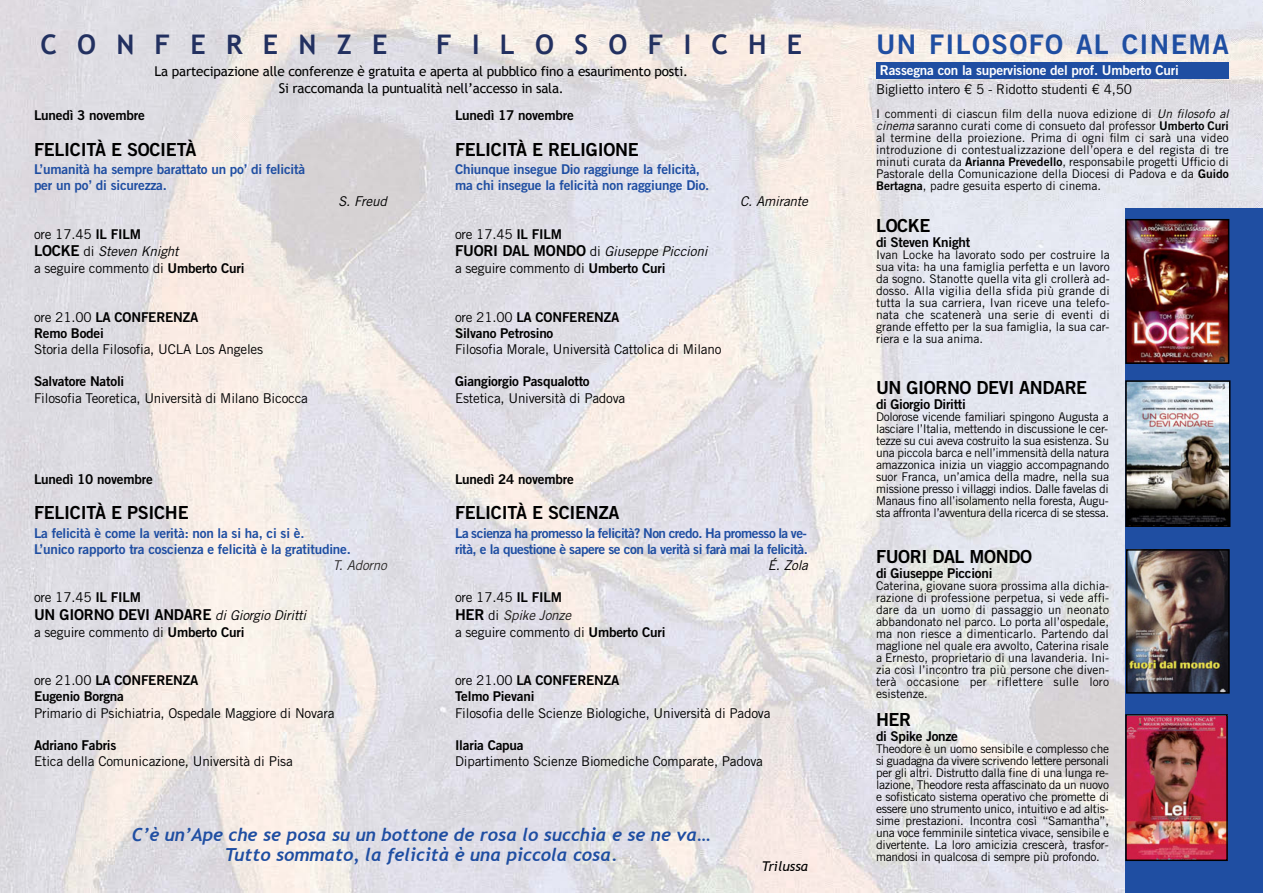
<style>
.page{position:relative;width:1263px;height:893px;background:#fff}
.page>*{position:absolute;margin:0;border:0;box-sizing:border-box;transform-origin:0 0}
.t1{font:700 27px "Trebuchet MS";letter-spacing:.75em;color:#223060}
.t2{font:27px "Trade Gothic LT Std Bd 2";letter-spacing:.05em;color:#1f4ea2}
.t3{font:18px "Trade Gothic LT Std Bd 2";letter-spacing:-.015em;color:#000}
.t4{font:italic 700 18px/19.5px "Trebuchet";color:#1f4ea2;text-align:center}
.t5{font:15px "Trade Gothic LT Std Bd 2";letter-spacing:-.015em;color:#000}
.t6{font:13.5px/17.1px "Trade Gothic LT Std";letter-spacing:-.015em;color:#000}
.t7{font:13.5px/16.2px "Trade Gothic LT Std Bd 2";letter-spacing:-.015em;color:#000}
.t8{font:13.5px/16.2px "Trade Gothic LT Std Bd 2";letter-spacing:-.015em;color:#1f4ea2}
.t9{font:13.5px/16.2px "Trebuchet MS";letter-spacing:-.015em;color:#000;text-align:center}
.t10{font:13.5px/16.2px "Trade Gothic LT Std Bd 2";letter-spacing:-.035em;color:#1f4ea2}
.t11{font:13.5px "Trade Gothic LT Std Bd 2";letter-spacing:-.015em;color:#fff}
.t12{font:italic 13.5px "Trade Gothic LT Std";letter-spacing:-.015em;color:#000}
.t13{font:italic 13.5px "Trade Gothic LT Std";letter-spacing:-.015em;color:#2d2b2a}
.t14{font:italic 13.5px "Trebuchet MS";color:#000}
.t15{font:12px/12px "Trade Gothic LT Std";color:#000;text-align:justify}
.s1{font-family:"Trade Gothic LT Std Bd 2"}
.s2{font-family:"Trade Gothic LT Std Bd 2";font-size:15px}
.s3{font-style:italic}
.s4{font-family:"Trade Gothic LT Std"}
.s5{font-family:"Trade Gothic LT Std";font-style:italic;font-size:13.5px}
.s6{font-style:italic;color:#1b1817}
</style>
<div class="page">
<img style="left:0;top:0;width:1263px;height:893px">
<div style="left:1125px;top:208px;width:138px;height:685px;background:#1f4ea2"></div>
<img style="left:1128px;top:222px;width:98px;height:139px">
<div style="left:1125px;top:219px;width:104px;height:145px;border:2px solid #000"></div>
<img style="left:1128px;top:383px;width:99px;height:141px">
<div style="left:1125px;top:380px;width:105px;height:147px;border:2px solid #000"></div>
<img style="left:1129px;top:552px;width:98px;height:139px">
<div style="left:1126px;top:549px;width:104px;height:145px;border:2px solid #000"></div>
<img style="left:1128px;top:717px;width:97px;height:141px">
<div style="left:1125px;top:714px;width:103px;height:147px;border:2px solid #000"></div>
<div style="left:876px;top:63px;width:353px;height:16px;background:#1f4ea2"></div>
<h1 class="t1" style="left:40px;top:29px;width:349px">CONFERENZE</h1>
<h1 class="t1" style="left:436px;top:29px;width:368px">FILOSOFICHE</h1>
<p class="t9" style="left:155px;top:63px;width:535px">La partecipazione alle conferenze è gratuita e aperta al pubblico fino a esaurimento posti.<br>Si raccomanda la puntualità nell’accesso in sala.</p>
<p class="t7" style="left:34px;top:108px;width:112px">Lunedì 3 novembre</p>
<h2 class="t3" style="left:34px;top:143px;width:164px">FELICITÀ E SOCIETÀ</h2>
<p class="t8" style="left:34px;top:162px;width:273px">L’umanità ha sempre barattato un po’ di felicità per un po’ di sicurezza.</p>
<p class="t6" style="left:34px;top:227px;width:212px">ore 17.45 <span class="s1">IL FILM<br></span><span class="s2">LOCKE</span> di <span class="s3">Steven Knight<br></span>a seguire commento di <span class="s1">Umberto Curi</span></p>
<p class="t7" style="left:34px;top:310px;width:166px"><span class="s4">ore 21.00</span> LA CONFERENZA<br>Remo Bodei</p>
<p class="t6" style="left:34px;top:342px;width:231px">Storia della Filosofia, UCLA Los Angeles</p>
<p class="t7" style="left:34px;top:375px;width:92px">Salvatore Natoli</p>
<p class="t6" style="left:34px;top:390px;width:276px">Filosofia Teoretica, Università di Milano Bicocca</p>
<p class="t12" style="left:338px;top:197px;width:50px">S. Freud</p>
<p class="t7" style="left:34px;top:472px;width:120px">Lunedì 10 novembre</p>
<h2 class="t3" style="left:34px;top:506px;width:156px">FELICITÀ E PSICHE</h2>
<p class="t8" style="left:34px;top:526px;width:318px">La felicità è come la verità: non la si ha, ci si è.<br>L’unico rapporto tra coscienza e felicità è la gratitudine.</p>
<p class="t13" style="left:333px;top:560px;width:56px">T. Adorno</p>
<p class="t6" style="left:34px;top:590px;width:108px">ore 17.45 <span class="s1">IL FILM</span></p>
<p class="t5" style="left:34px;top:609px;width:274px">UN GIORNO DEVI ANDARE <span class="s5">di Giorgio Diritti</span></p>
<p class="t6" style="left:34px;top:624px;width:212px">a seguire commento di <span class="s1">Umberto Curi</span></p>
<p class="t7" style="left:34px;top:674px;width:166px"><span class="s4">ore 21.00</span> LA CONFERENZA<br>Eugenio Borgna</p>
<p class="t6" style="left:34px;top:705px;width:302px">Primario di Psichiatria, Ospedale Maggiore di Novara</p>
<p class="t7" style="left:34px;top:738px;width:84px">Adriano Fabris</p>
<p class="t6" style="left:34px;top:754px;width:260px">Etica della Comunicazione, Università di Pisa</p>
<p class="t7" style="left:455px;top:108px;width:120px">Lunedì 17 novembre</p>
<h2 class="t3" style="left:455px;top:143px;width:185px">FELICITÀ E RELIGIONE</h2>
<p class="t8" style="left:455px;top:162px;width:256px">Chiunque insegue Dio raggiunge la felicità, ma chi insegue la felicità non raggiunge Dio.</p>
<p class="t6" style="left:455px;top:227px;width:254px">ore 17.45 <span class="s1">IL FILM<br></span><span class="s2">FUORI DAL MONDO</span> di <span class="s3">Giuseppe Piccioni </span>a seguire commento di <span class="s1">Umberto Curi</span></p>
<p class="t7" style="left:455px;top:310px;width:166px"><span class="s4">ore 21.00</span> LA CONFERENZA<br>Silvano Petrosino</p>
<p class="t6" style="left:455px;top:342px;width:268px">Filosofia Morale, Università Cattolica di Milano</p>
<p class="t7" style="left:455px;top:375px;width:136px">Giangiorgio Pasqualotto</p>
<p class="t6" style="left:455px;top:390px;width:172px">Estetica, Università di Padova</p>
<p class="t12" style="left:740px;top:197px;width:69px">C. Amirante</p>
<p class="t7" style="left:455px;top:472px;width:120px">Lunedì 24 novembre</p>
<h2 class="t3" style="left:455px;top:506px;width:166px">FELICITÀ E SCIENZA</h2>
<p class="t10" style="left:455px;top:526px;width:354px">La scienza ha promesso la felicità? Non credo. Ha promesso la ve&shy;rità, e la questione è sapere se con la verità si farà mai la felicità.</p>
<p class="t12" style="left:768px;top:560px;width:42px">É. Zola</p>
<p class="t6" style="left:455px;top:590px;width:212px">ore 17.45 <span class="s1">IL FILM<br></span><span class="s2">HER</span> di <span class="s6">Spike Jonze<br></span>a seguire commento di <span class="s1">Umberto Curi</span></p>
<p class="t7" style="left:455px;top:674px;width:166px"><span class="s4">ore 21.00</span> LA CONFERENZA<br>Telmo Pievani</p>
<p class="t6" style="left:455px;top:705px;width:317px">Filosofia delle Scienze Biologiche, Università di Padova</p>
<p class="t7" style="left:455px;top:738px;width:70px">Ilaria Capua</p>
<p class="t6" style="left:455px;top:754px;width:309px">Dipartimento Scienze Biomediche Comparate, Padova</p>
<h2 class="t4" style="left:132px;top:825px;width:580px">C’è un’Ape che se posa su un bottone de rosa lo succhia e se ne va…<br>Tutto sommato, la felicità è una piccola cosa.</h2>
<p class="t14" style="left:762px;top:859px;width:48px">Trilussa</p>
<h1 class="t2" style="left:876px;top:34px;width:354px">UN FILOSOFO AL CINEMA</h1>
<p class="t11" style="left:880px;top:65px;width:300px">Rassegna con la supervisione del prof. Umberto Curi</p>
<p class="t6" style="left:876px;top:82px;width:257px">Biglietto intero € 5 - Ridotto studenti € 4,50</p>
<p class="t15" style="left:876px;top:109px;width:354px">I commenti di ciascun film della nuova edizione di <span class="s3">Un filosofo al cinema</span> saranno curati come di consueto dal professor <span class="s1">Umberto Curi </span>al termine della proiezione. Prima di ogni film ci sarà una video introduzione di contestualizzazione dell’opera e del regista di tre minuti curata da <span class="s1">Arianna Prevedello</span>, responsabile progetti Ufficio di Pastorale della Comunicazione della Diocesi di Padova e da <span class="s1">Guido Bertagna</span>, padre gesuita esperto di cinema.</p>
<h2 class="t3" style="left:876px;top:219px;width:56px">LOCKE</h2>
<p class="t7" style="left:876px;top:235px;width:96px">di Steven Knight</p>
<p class="t15" style="left:876px;top:250px;width:235px">Ivan Locke ha lavorato sodo per costruire la sua vita: ha una famiglia perfetta e un lavoro da sogno. Stanotte quella vita gli crollerà ad&shy;dosso. Alla vigilia della sfida più grande di tutta la sua carriera, Ivan riceve una telefo&shy;nata che scatenerà una serie di eventi di grande effetto per la sua famiglia, la sua car&shy;riera e la sua anima.</p>
<h2 class="t3" style="left:876px;top:381px;width:213px">UN GIORNO DEVI ANDARE</h2>
<p class="t7" style="left:876px;top:397px;width:91px">di Giorgio Diritti</p>
<p class="t15" style="left:876px;top:412px;width:235px">Dolorose vicende familiari spingono Augusta a lasciare l’Italia, mettendo in discussione le cer&shy;tezze su cui aveva costruito la sua esistenza. Su una piccola barca e nell’immensità della natura amazzonica inizia un viaggio accompagnando suor Franca, un’amica della madre, nella sua missione presso i villaggi indios. Dalle favelas di Manaus fino all’isolamento nella foresta, Augu&shy;sta affronta l’avventura della ricerca di se stessa.</p>
<h2 class="t3" style="left:876px;top:550px;width:157px">FUORI DAL MONDO</h2>
<p class="t7" style="left:876px;top:566px;width:118px">di Giuseppe Piccioni</p>
<p class="t15" style="left:876px;top:581px;width:235px">Caterina, giovane suora prossima alla dichia&shy;razione di professione perpetua, si vede affi&shy;dare da un uomo di passaggio un neonato abbandonato nel parco. Lo porta all’ospedale, ma non riesce a dimenticarlo. Partendo dal maglione nel quale era avvolto, Caterina risale a Ernesto, proprietario di una lavanderia. Ini&shy;zia così l’incontro tra più persone che diven&shy;terà occasione per riflettere sulle loro esistenze.</p>
<h2 class="t3" style="left:876px;top:713px;width:37px">HER</h2>
<p class="t7" style="left:876px;top:730px;width:83px">di Spike Jonze</p>
<p class="t15" style="left:876px;top:744px;width:235px">Theodore è un uomo sensibile e complesso che si guadagna da vivere scrivendo lettere personali per gli altri. Distrutto dalla fine di una lunga re&shy;lazione, Theodore resta affascinato da un nuovo e sofisticato sistema operativo che promette di essere uno strumento unico, intuitivo e ad altis&shy;sime prestazioni. Incontra così “Samantha”, una voce femminile sintetica vivace, sensibile e divertente. La loro amicizia crescerà, trasfor&shy;mandosi in qualcosa di sempre più profondo.</p>
</div>
